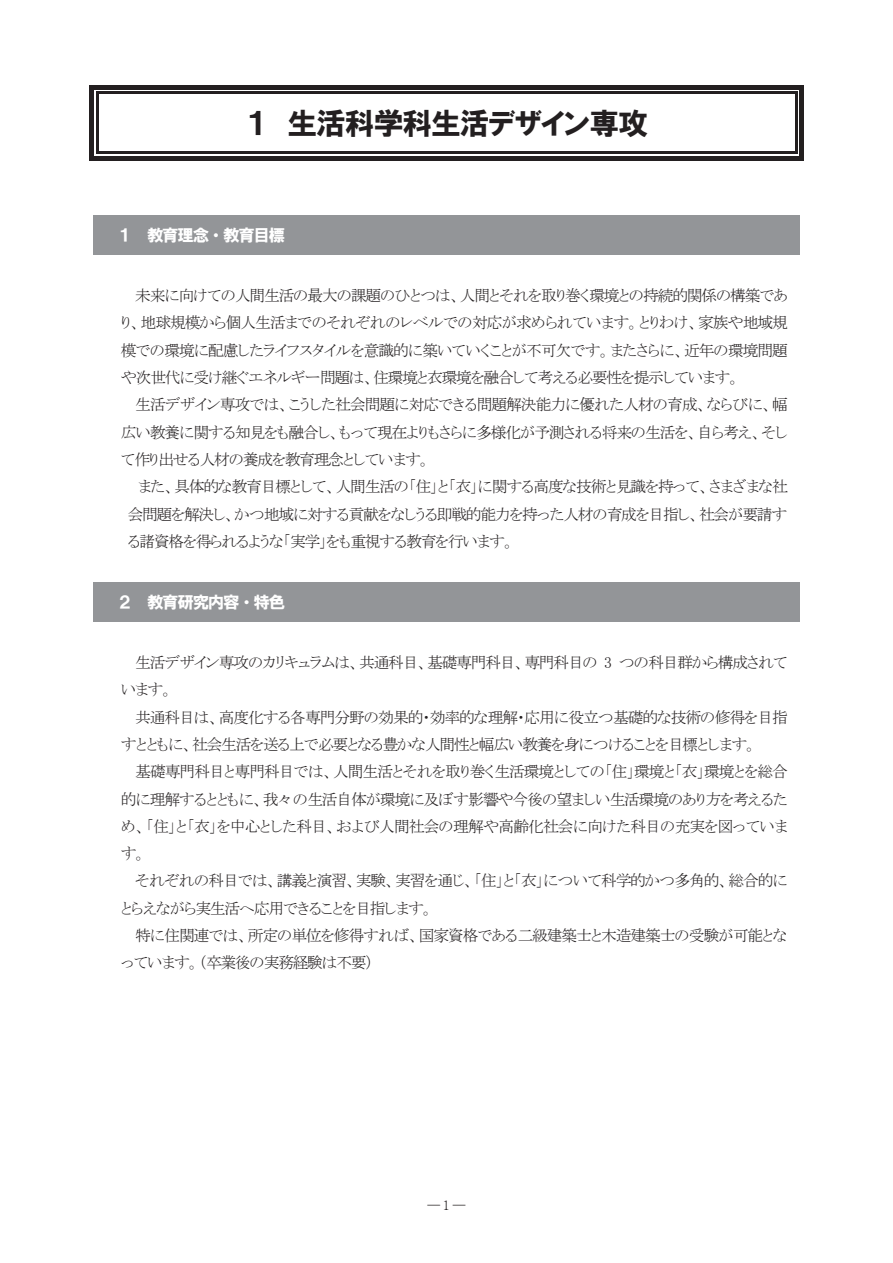
<style>
.page{position:relative;width:893px;height:1263px;background:#fff}
.page>*{position:absolute;margin:0;border:0;box-sizing:border-box;transform-origin:0 0}
.t1{font:30px "HGP Soei Kakugothic UB";letter-spacing:-.04em;color:#231f20}
.t2{font:16.5px "HGS Soei Kakugothic UB";letter-spacing:-.075em;color:#fff}
.t3{font:15.75px/27.3px "MS P Mincho";letter-spacing:-.065em;color:#231f20;text-align:justify}
.t4{font:15.75px/27.3px "MS P Mincho";letter-spacing:-.04em;color:#231f20}
.t5{font:300 12.75px "Ryumin Pro";color:#231f20}
</style>
<div class="page">
<div style="left:89px;top:85px;width:5px;height:9px;background:#231f20"></div>
<div style="left:89px;top:85px;width:9px;height:5px;background:#231f20"></div>
<div style="left:98px;top:85px;width:697px;height:5px;background:#231f20"></div>
<hr style="left:98px;top:92px;width:697px;height:2px;background:#231f20">
<div style="left:799px;top:85px;width:5px;height:9px;background:#231f20"></div>
<div style="left:795px;top:85px;width:9px;height:5px;background:#231f20"></div>
<div style="left:89px;top:152px;width:5px;height:9px;background:#231f20"></div>
<div style="left:89px;top:156px;width:9px;height:5px;background:#231f20"></div>
<div style="left:98px;top:156px;width:697px;height:5px;background:#231f20"></div>
<hr style="left:98px;top:152px;width:697px;height:2px;background:#231f20">
<div style="left:799px;top:152px;width:5px;height:9px;background:#231f20"></div>
<div style="left:795px;top:156px;width:9px;height:5px;background:#231f20"></div>
<div style="left:89px;top:94px;width:5px;height:58px;background:#231f20"></div>
<hr style="left:96px;top:94px;width:2px;height:58px;background:#231f20">
<div style="left:799px;top:94px;width:5px;height:58px;background:#231f20"></div>
<hr style="left:795px;top:94px;width:2px;height:58px;background:#231f20">
<div style="left:98px;top:220px;width:697px;height:30px;background:#939598"></div>
<div style="left:94px;top:215px;width:705px;height:5px;background:#939598"></div>
<div style="left:94px;top:250px;width:705px;height:5px;background:#939598"></div>
<hr style="left:94px;top:220px;width:4px;height:30px;background:#939598">
<hr style="left:795px;top:220px;width:4px;height:30px;background:#939598">
<div style="left:98px;top:587px;width:697px;height:30px;background:#939598"></div>
<div style="left:94px;top:582px;width:705px;height:5px;background:#939598"></div>
<hr style="left:94px;top:617px;width:705px;height:4px;background:#939598">
<hr style="left:94px;top:587px;width:4px;height:30px;background:#939598">
<hr style="left:795px;top:587px;width:4px;height:30px;background:#939598">
<h1 class="t1" style="left:246px;top:108px;width:403px">１ 生活科学科生活デザイン専攻</h1>
<p class="t2" style="left:117px;top:227px;width:170px">１ 教育理念・教育目標</p>
<p class="t3" style="left:121px;top:282px;width:669px;text-indent:14px">未来に向けての人間生活の最大の課題のひとつは、人間とそれを取り巻く環境との持続的関係の構築であり、地球規模から個人生活までのそれぞれのレベルでの対応が求められています。とりわけ、家族や地域規模での環境に配慮したライフスタイルを意識的に築いていくことが不可欠です。またさらに、近年の環境問題や次世代に受け継ぐエネルギー問題は、住環境と衣環境を融合して考える必要性を提示しています。</p>
<p class="t3" style="left:121px;top:391px;width:669px;text-indent:14px">生活デザイン専攻では、こうした社会問題に対応できる問題解決能力に優れた人材の育成、ならびに、幅広い教養に関する知見をも融合し、もって現在よりもさらに多様化が予測される将来の生活を、自ら考え、そして作り出せる人材の養成を教育理念としています。</p>
<p class="t3" style="left:128px;top:473px;width:662px;text-indent:11px">また、具体的な教育目標として、人間生活の「住」と「衣」に関する高度な技術と見識を持って、さまざまな社会問題を解決し、かつ地域に対する貢献をなしうる即戦的能力を持った人材の育成を目指し、社会が要請する諸資格を得られるような「実学」をも重視する教育を行います。</p>
<p class="t2" style="left:117px;top:594px;width:170px">２ 教育研究内容・特色</p>
<p class="t3" style="left:121px;top:649px;width:668px;text-indent:14px">生活デザイン専攻のカリキュラムは、共通科目、基礎専門科目、専門科目の 3 つの科目群から構成されています。</p>
<p class="t3" style="left:121px;top:703px;width:668px;text-indent:14px">共通科目は、高度化する各専門分野の効果的・効率的な理解・応用に役立つ基礎的な技術の修得を目指すとともに、社会生活を送る上で必要となる豊かな人間性と幅広い教養を身につけることを目標とします。</p>
<p class="t3" style="left:121px;top:758px;width:669px;text-indent:14px">基礎専門科目と専門科目では、人間生活とそれを取り巻く生活環境としての「住」環境と「衣」環境とを総合的に理解するとともに、我々の生活自体が環境に及ぼす影響や今後の望ましい生活環境のあり方を考えるため、「住」と「衣」を中心とした科目、および人間社会の理解や高齢化社会に向けた科目の充実を図っています。</p>
<p class="t4" style="left:121px;top:867px;width:668px;text-indent:14px">それぞれの科目では、講義と演習、実験、実習を通じ、「住」と「衣」について科学的かつ多角的、総合的にとらえながら実生活へ応用できることを目指します。</p>
<p class="t3" style="left:121px;top:922px;width:668px;text-indent:14px">特に住関連では、所定の単位を修得すれば、国家資格である二級建築士と木造建築士の受験が可能となっています。（卒業後の実務経験は不要）</p>
<p class="t5" style="left:427px;top:1195px;width:40px">― 1 ―</p>
</div>
